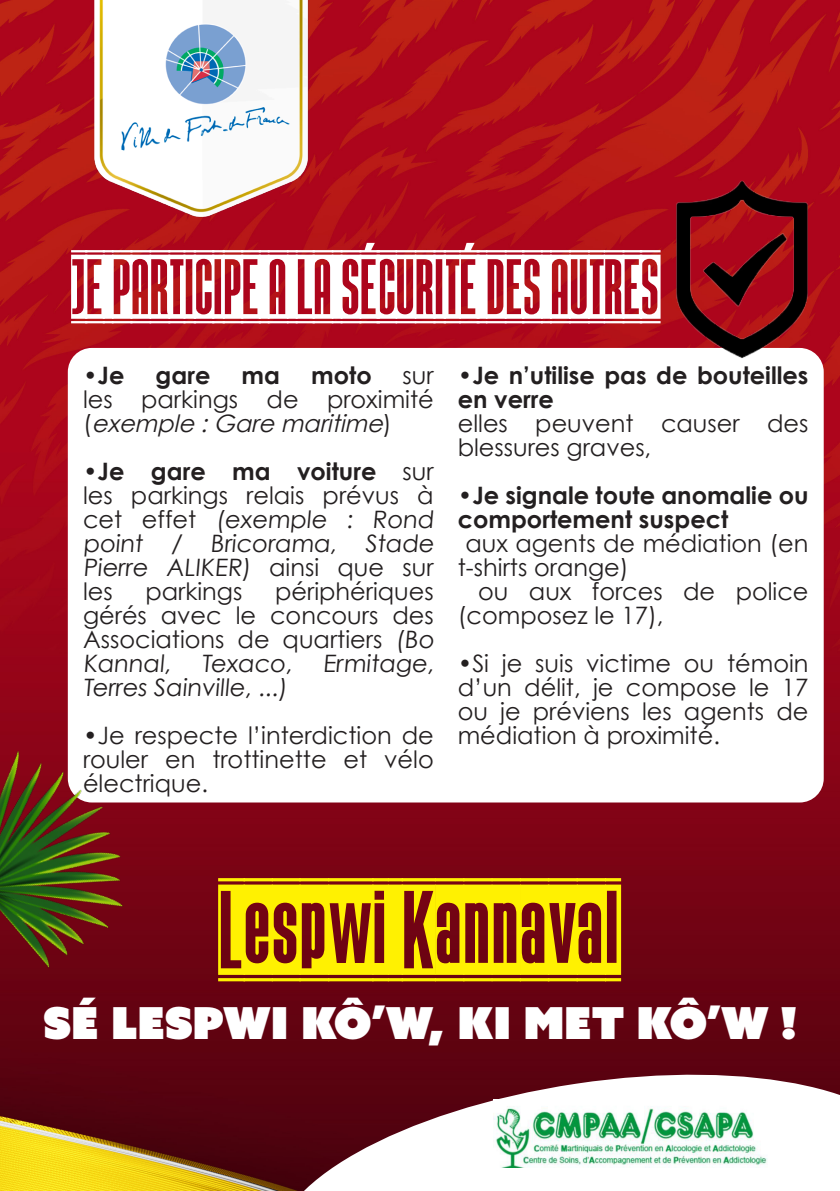
<style>
.page{position:relative;width:840px;height:1191px;background:#fff}
.page>*{position:absolute;margin:0;border:0;box-sizing:border-box;transform-origin:0 0}
.t1{font:124px "The Black Box";color:#fff101}
.t2{font:88px "The Black Box";letter-spacing:-.01em;color:#fff}
.t3{font:44px "Azo Sans Uber";color:#fff}
.t4{font:24px/24px "Century Gothic";color:#231f20;text-align:justify}
.t5{font:700 24px/24px "Century Gothic";color:#231f20}
.s1{font-weight:400}
.s2{font-style:italic}
.s3{font-weight:700}
</style>
<div class="page">
<img style="left:0;top:0;width:839px;height:1191px">
<div style="left:68px;top:348px;width:755px;height:454px;background:#fff;border-radius:24px"></div>
<img style="left:53px;top:0;width:287px;height:248px">
<img style="left:605px;top:159px;width:234px;height:223px">
<svg style="left:265px;top:1057px;width:574px;height:134px"></svg>
<img style="left:493px;top:1099px;width:275px;height:68px">
<img style="left:0;top:672px;width:271px;height:402px">
<p class="t2" style="left:72px;top:229px;width:589px">JE PARTICIPE A LA SÉCURITÉ DES AUTRES</p>
<p class="t5" style="left:83px;top:362px;width:43px"><span class="s1">•</span>Je</p>
<p class="t5" style="left:155px;top:362px;width:56px">gare</p>
<p class="t5" style="left:241px;top:362px;width:40px">ma</p>
<p class="t5" style="left:311px;top:362px;width:62px">moto</p>
<p class="t4" style="left:83px;top:363px;width:352px;text-indent:319px">sur les parkings de proximité ( <span class="s2">exemple :Gare maritime</span>)</p>
<p class="t4" style="left:83px;top:459px;width:354px">•<span class="s3">Je gare ma voiture</span> sur les parkings relais prévus à cet effet (exemple : Rond point / Bricorama, Stade Pierre ALIKER) ainsi que sur les</p>
<p class="t4" style="left:83px;top:579px;width:354px;text-indent:192px">périphériques gérés avec le concours des Associations de quartiers (Bo Kannal, Texaco, Ermitage, Terres Sainville, ...)</p>
<p class="t4" style="left:83px;top:723px;width:352px">•Je respecte l’interdiction de rouler en trottinette et vélo électrique.</p>
<p class="t4" style="left:145px;top:579px;width:98px">parkings</p>
<p class="t5" style="left:457px;top:362px;width:352px"><span class="s1">•</span>Je n’utilise pas de bouteilles en verre</p>
<p class="t4" style="left:457px;top:411px;width:352px">elles peuvent causer des blessures graves,</p>
<p class="t5" style="left:457px;top:482px;width:352px"><span class="s1">•</span>Je signale toute anomalie ou comportement suspect</p>
<p class="t4" style="left:457px;top:531px;width:352px;text-indent:8px">aux agents de médiation (en t-shirts orange)</p>
<p class="t4" style="left:457px;top:579px;width:352px;text-indent:20px">ou aux forces de police (composez le 17),</p>
<p class="t4" style="left:457px;top:651px;width:352px">•Si je suis victime ou témoin d’un délit, je compose le 17 ou je préviens les agents de médiation à proximité.</p>
<p class="t1" style="left:219px;top:849px;width:403px">LESPWI KANNAVAL</p>
<p class="t3" style="left:43px;top:993px;width:754px">SÉ LESPWI KÔ’W, KI MET KÔ’W !</p>
</div>
